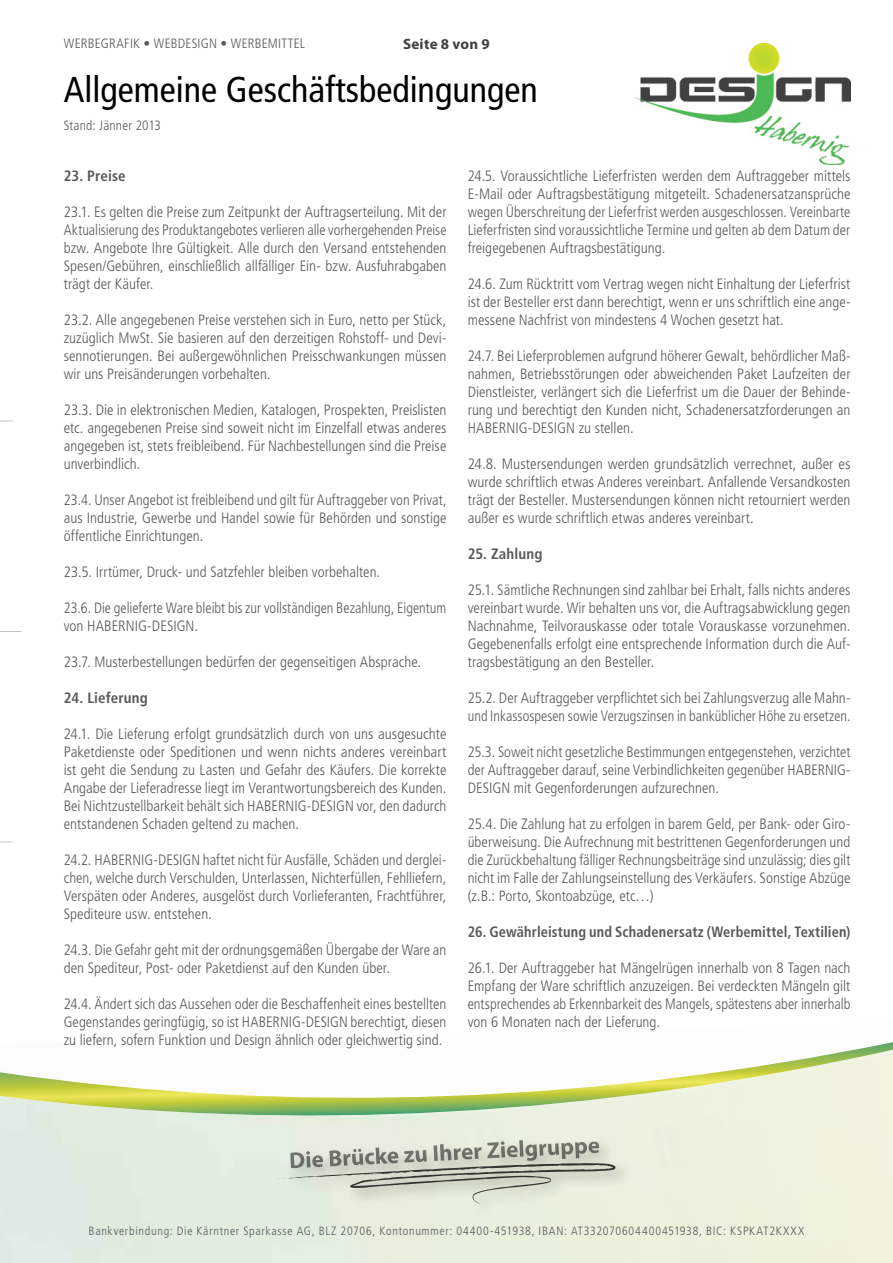
<style>
.page{position:relative;width:893px;height:1263px;background:#fff}
.page>*{position:absolute;margin:0;border:0;box-sizing:border-box;transform-origin:0 0}
.t1{font:condensed 36px "Frutiger LT Std";color:#000}
.t2{font:300 condensed 15px/18px "Frutiger LT Std";color:#58595b;text-align:justify}
.t3{font:300 condensed 15px/18px "Frutiger LT Std";color:#58595b;scale:.96 1}
.t4{font:700 condensed 15px "Frutiger LT Std";letter-spacing:.01em;color:#58595b;scale:.96 1}
.t5{font:700 condensed 15px "Frutiger LT Std";letter-spacing:.01em;color:#58595b}
.t6{font:700 15px "Myriad Pro";letter-spacing:.015em;color:#414042}
.t7{font:300 condensed 13.5px "Frutiger LT Std";letter-spacing:.015em;color:#58595b}
.t8{font:300 condensed 12px "Frutiger LT Std";letter-spacing:.06em;color:#58595b}
</style>
<div class="page">
<img style="left:634px;top:43px;width:216px;height:122px">
<img style="left:0;top:1042px;width:893px;height:92px">
<svg style="left:0;top:421px;width:13px;height:1px"></svg>
<svg style="left:0;top:842px;width:13px;height:1px"></svg>
<svg style="left:0;top:631px;width:21px;height:1px"></svg>
<div style="left:280px;top:1136px;width:352px;height:84px;background:#e7efde"></div>
<svg style="left:277px;top:1140px;width:339px;height:65px"></svg>
<p class="t7" style="left:64px;top:36px;width:243px">WERBEGRAFIK • WEBDESIGN • WERBEMITTEL</p>
<p class="t6" style="left:403px;top:36px;width:88px">Seite 8 von 9</p>
<h1 class="t1" style="left:64px;top:69px;width:475px">Allgemeine Geschäftsbedingungen</h1>
<p class="t7" style="left:64px;top:117px;width:99px">Stand: Jänner 2013</p>
<p class="t5" style="left:64px;top:167px;width:63px">23. Preise</p>
<p class="t2" style="left:64px;top:203px;width:384px">23.1. Es gelten die Preise zum Zeitpunkt der Auftragserteilung. Mit der Aktualisierung des Produktangebotes verlieren alle vorhergehenden Preise bzw. Angebote Ihre Gültigkeit. Alle durch den Versand entstehenden Spesen/Gebühren, einschließlich allfälliger Ein- bzw. Ausfuhrabgaben trägt der Käufer.</p>
<p class="t2" style="left:64px;top:311px;width:384px">23.2. Alle angegebenen Preise verstehen sich in Euro, netto per Stück, zuzüglich MwSt. Sie basieren auf den derzeitigen Rohstoff- und Devi&shy;sennotierungen. Bei außergewöhnlichen Preisschwankungen müssen wir uns Preisänderungen vorbehalten.</p>
<p class="t2" style="left:64px;top:401px;width:384px">23.3. Die in elektronischen Medien, Katalogen, Prospekten, Preislisten etc. angegebenen Preise sind soweit nicht im Einzelfall etwas anderes angegeben ist, stets freibleibend. Für Nachbestellungen sind die Preise unverbindlich.</p>
<p class="t2" style="left:64px;top:491px;width:384px">23.4. Unser Angebot ist freibleibend und gilt für Auftraggeber von Privat, aus Industrie, Gewerbe und Handel sowie für Behörden und sonstige öffentliche Einrichtungen.</p>
<p class="t2" style="left:64px;top:563px;width:318px">23.5. Irrtümer, Druck- und Satzfehler bleiben vorbehalten.</p>
<p class="t3" style="left:64px;top:599px;width:400px">23.6. Die gelieferte Ware bleibt bis zur vollständigen Bezahlung, Eigentum von HABERNIG-DESIGN.</p>
<p class="t2" style="left:64px;top:653px;width:359px">23.7. Musterbestellungen bedürfen der gegenseitigen Absprache.</p>
<p class="t5" style="left:64px;top:689px;width:86px">24. Lieferung</p>
<p class="t2" style="left:64px;top:725px;width:384px">24.1. Die Lieferung erfolgt grundsätzlich durch von uns ausgesuchte Paketdienste oder Speditionen und wenn nichts anderes vereinbart ist geht die Sendung zu Lasten und Gefahr des Käufers. Die korrekte Angabe der Lieferadresse liegt im Verantwortungsbereich des Kunden.<br>Bei Nichtzustellbarkeit behält sich HABERNIG-DESIGN vor, den dadurch entstandenen Schaden geltend zu machen.</p>
<p class="t2" style="left:64px;top:851px;width:384px">24.2. HABERNIG-DESIGN haftet nicht für Ausfälle, Schäden und derglei&shy;chen, welche durch Verschulden, Unterlassen, Nichterfüllen, Fehlliefern, Verspäten oder Anderes, ausgelöst durch Vorlieferanten, Frachtführer, Spediteure usw. entstehen.</p>
<p class="t2" style="left:64px;top:941px;width:384px">24.3. Die Gefahr geht mit der ordnungsgemäßen Übergabe der Ware an den Spediteur, Post- oder Paketdienst auf den Kunden über.</p>
<p class="t2" style="left:64px;top:995px;width:384px">24.4. Ändert sich das Aussehen oder die Beschaffenheit eines bestellten Gegenstandes geringfügig, so ist HABERNIG-DESIGN berechtigt, diesen zu liefern, sofern Funktion und Design ähnlich oder gleichwertig sind.</p>
<p class="t2" style="left:468px;top:167px;width:384px">24.5. Voraussichtliche Lieferfristen werden dem Auftraggeber mittels E-Mail oder Auftragsbestätigung mitgeteilt. Schadenersatzansprüche wegen Überschreitung der Lieferfrist werden ausgeschlossen. Vereinbarte Lieferfristen sind voraussichtliche Termine und gelten ab dem Datum der freigegebenen Auftragsbestätigung.</p>
<p class="t2" style="left:468px;top:275px;width:384px">24.6. Zum Rücktritt vom Vertrag wegen nicht Einhaltung der Lieferfrist ist der Besteller erst dann berechtigt, wenn er uns schriftlich eine ange&shy;messene Nachfrist von mindestens 4 Wochen gesetzt hat.</p>
<p class="t2" style="left:468px;top:347px;width:384px">24.7. Bei Lieferproblemen aufgrund höherer Gewalt, behördlicher Maß&shy;nahmen, Betriebsstörungen oder abweichenden Paket Laufzeiten der Dienstleister, verlängert sich die Lieferfrist um die Dauer der Behinde&shy;rung und berechtigt den Kunden nicht, Schadenersatzforderungen an HABERNIG-DESIGN zu stellen.</p>
<p class="t2" style="left:468px;top:455px;width:384px">24.8. Mustersendungen werden grundsätzlich verrechnet, außer es wurde schriftlich etwas Anderes vereinbart. Anfallende Versandkosten trägt der Besteller. Mustersendungen können nicht retourniert werden außer es wurde schriftlich etwas anderes vereinbart.</p>
<p class="t5" style="left:468px;top:545px;width:76px">25. Zahlung</p>
<p class="t2" style="left:468px;top:581px;width:384px">25.1. Sämtliche Rechnungen sind zahlbar bei Erhalt, falls nichts anderes vereinbart wurde. Wir behalten uns vor, die Auftragsabwicklung gegen Nachnahme, Teilvorauskasse oder totale Vorauskasse vorzunehmen.<br>Gegebenenfalls erfolgt eine entsprechende Information durch die Auf&shy;tragsbestätigung an den Besteller.</p>
<p class="t2" style="left:468px;top:689px;width:384px">25.2. Der Auftraggeber verpflichtet sich bei Zahlungsverzug alle Mahn&shy;und Inkassospesen sowie Verzugszinsen in banküblicher Höhe zu ersetzen.</p>
<p class="t2" style="left:468px;top:743px;width:384px">25.3. Soweit nicht gesetzliche Bestimmungen entgegenstehen, verzichtet der Auftraggeber darauf, seine Verbindlichkeiten gegenüber HABERNIG-DESIGN mit Gegenforderungen aufzurechnen.</p>
<p class="t2" style="left:468px;top:815px;width:384px">25.4. Die Zahlung hat zu erfolgen in barem Geld, per Bank- oder Giro&shy;überweisung. Die Aufrechnung mit bestrittenen Gegenforderungen und die Zurückbehaltung fälliger Rechnungsbeiträge sind unzulässig; dies gilt nicht im Falle der Zahlungseinstellung des Verkäufers. Sonstige Abzüge (z.B.: Porto, Skontoabzüge, etc…)</p>
<p class="t4" style="left:468px;top:923px;width:400px">26. Gewährleistung und Schadenersatz (Werbemittel, Textilien)</p>
<p class="t2" style="left:468px;top:959px;width:384px">26.1. Der Auftraggeber hat Mängelrügen innerhalb von 8 Tagen nach Empfang der Ware schriftlich anzuzeigen. Bei verdeckten Mängeln gilt entsprechendes ab Erkennbarkeit des Mangels, spätestens aber innerhalb von 6 Monaten nach der Lieferung.</p>
<p class="t8" style="left:89px;top:1224px;width:717px">Bankverbindung: Die Kärntner Sparkasse AG, BLZ 20706, Kontonummer: 04400-451938, IBAN: AT332070604400451938, BIC: KSPKAT2KXXX</p>
</div>
